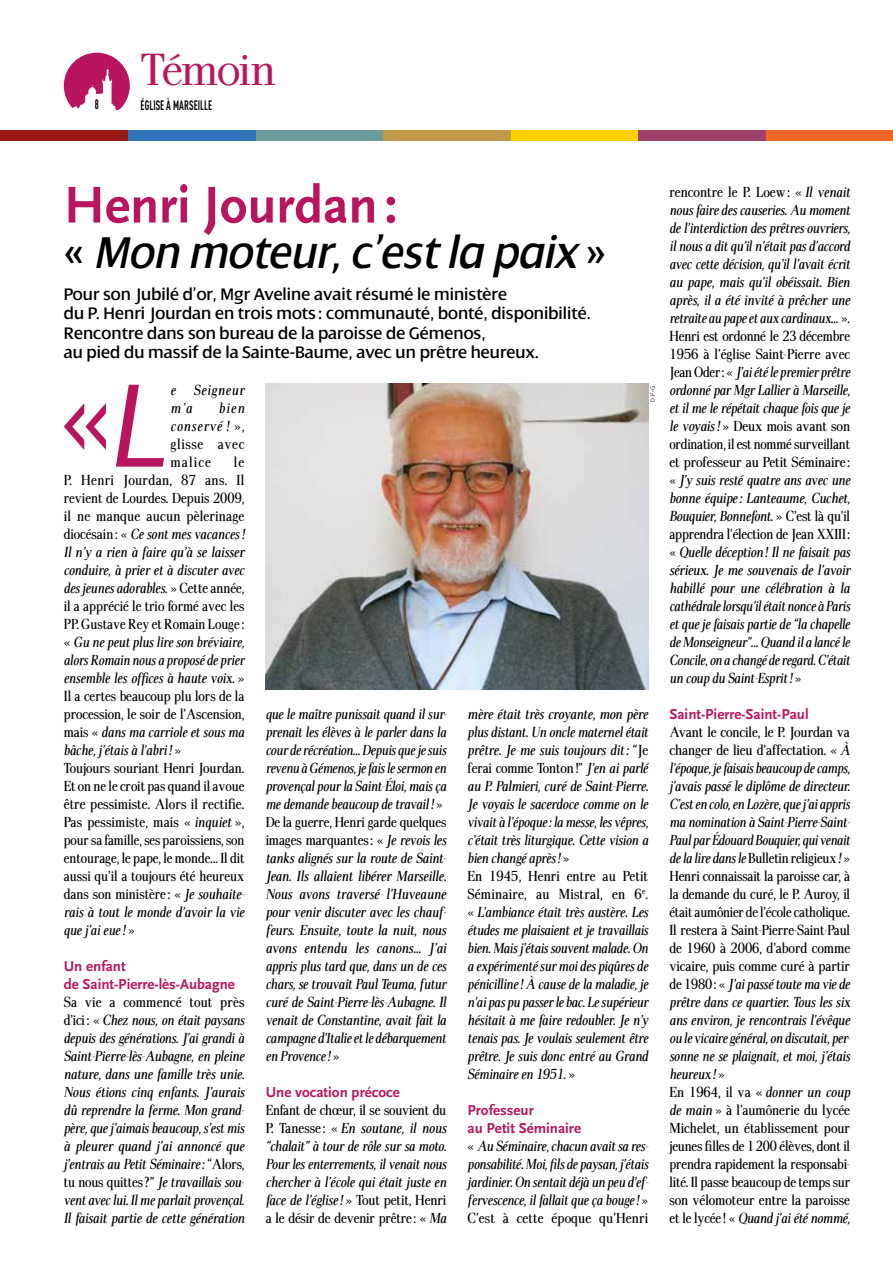
<style>
.page{position:relative;width:893px;height:1263px;background:#fff}
.page>*{position:absolute;margin:0;border:0;box-sizing:border-box;transform-origin:0 0}
.t1{font:124.05px "Scala Sans";color:#b9155f;scale:.73 1}
.t2{font:700 54px "Scala Sans";color:#b9155f}
.t3{font:italic 48px "Dialog";color:#000}
.t4{font:46.5px "Pax";letter-spacing:-.025em;color:#b9155f}
.t5{font:18px/19.5px "Dialog";color:#000}
.t6{font:italic 15px/18px "Pax Cond";letter-spacing:-.01em;color:#000;text-align:justify}
.t7{font:15px/18px "Pax Cond";letter-spacing:-.005em;color:#000}
.t8{font:700 15px/18px "Scala Sans";color:#b9155f}
.t9{font:italic 15px/18px "Pax Cond";letter-spacing:.05em;color:#000}
.t10{font:700 13.5px "DIN Cond";letter-spacing:.005em;color:#000;scale:.75 1}
.t11{font:300 6px "Frutiger";color:#000}
.s1{font-style:normal}
.s2{font-style:italic}
</style>
<div class="page">
<div style="left:0;top:130px;width:128px;height:10px;background:#981914"></div>
<div style="left:128px;top:130px;width:128px;height:10px;background:#2f72b9"></div>
<div style="left:256px;top:130px;width:127px;height:10px;background:#6a9c9b"></div>
<div style="left:383px;top:130px;width:128px;height:10px;background:#c09949"></div>
<div style="left:511px;top:130px;width:128px;height:10px;background:#ffd000"></div>
<div style="left:639px;top:130px;width:127px;height:10px;background:#9f4168"></div>
<div style="left:766px;top:130px;width:127px;height:10px;background:#ec6725"></div>
<svg style="left:64px;top:53px;width:66px;height:58px"></svg>
<img style="left:266px;top:383px;width:382px;height:307px">
<h3 class="t4" style="left:140px;top:43px;width:137px">Témoin</h3>
<p class="t10" style="left:95px;top:96px;width:7px">8</p>
<p class="t10" style="left:141px;top:97px;width:97px">ÉGLISE À MARSEILLE</p>
<h2 class="t2" style="left:64px;top:176px;width:335px">Henri Jourdan:</h2>
<h3 class="t3" style="left:64px;top:226px;width:544px"><span class="s1">«</span> Mon moteur, c’est la paix <span class="s1">»</span></h3>
<p class="t5" style="left:64px;top:284px;width:529px">Pour son Jubilé d’or, Mgr Aveline avait résumé le ministère<br>du P. Henri Jourdan en trois mots : communauté, bonté, disponibilité.<br>Rencontre dans son bureau de la paroisse de Gémenos,<br>au pied du massif de la Sainte-Baume, avec un prêtre heureux.</p>
<h1 class="t1" style="left:60px;top:347px;width:148px">«<span class="s2">L</span></h1>
<p class="t9" style="left:171px;top:381px;width:75px">e Seigneur m’a</p>
<p class="t7" style="left:171px;top:399px;width:75px;text-align:justify;text-indent:48px"><span class="s2">bien conservé !</span> », glisse avec malice</p>
<p class="t7" style="left:64px;top:453px;width:182px;text-indent:170px">le<br>P. Henri Jourdan, 87 ans. Il revient de Lourdes. Depuis 2009, il ne manque aucun pèlerinage diocésain : « <span class="s2">Ce sont mes vacances!<br>Il n’y a rien à faire qu’à se laisser conduire, à prier et à discuter avec des jeunes adorables.</span> » Cette année, il a apprécié le trio formé avec les<br>PP. Gustave Rey et Romain Louge: « <span class="s2">Gu ne peut plus lire son bréviaire, alors Romain nous a proposé de prier ensemble les offices à haute voix.</span> »<br>Il a certes beaucoup plu lors de la procession, le soir de l’Ascension, mais « <span class="s2">dans ma carriole et sous ma bâche, j’étais à l’abri !</span> »<br>Toujours souriant Henri Jourdan.<br>Et on ne le croit pas quand il avoue être pessimiste. Alors il rectifie.<br>Pas pessimiste, mais « <span class="s2">inquiet</span> », pour sa famille, ses paroissiens, son entourage, le pape, le monde… Il dit aussi qu’il a toujours été heureux dans son ministère: « <span class="s2">Je souhaite&shy;rais à tout le monde d’avoir la vie que j’ai eue!</span> »</p>
<p class="t8" style="left:64px;top:957px;width:173px">Un enfant<br>de Saint-Pierre-lès-Aubagne</p>
<p class="t6" style="left:64px;top:993px;width:182px"><span class="s1">Sa vie a commencé tout près d’ici: «</span> Chez nous, on était paysans depuis des générations. J’ai grandi à Saint-Pierre-lès-Aubagne, en pleine nature, dans une famille très unie.<br>Nous étions cinq enfants. J’aurais dû reprendre la ferme. Mon grand&shy;père, que j’aimais beaucoup, s’est mis à pleurer quand j’ai annoncé que j’entrais au Petit Séminaire: <span class="s1">“Alors, tu nous quittes?”</span> Je travaillais sou&shy;vent avec lui. Il me parlait provençal.<br>Il faisait partie de cette génération</p>
<p class="t11" style="left:649px;top:402px;width:20px;rotate:-90deg">D.P.-G.</p>
<p class="t6" style="left:266px;top:705px;width:182px;text-align:left">que le maître punissait quand il sur&shy;prenait les élèves à le parler dans la cour de récréation… Depuis que je suis revenu à Gémenos, je fais le sermon en provençal pour la Saint-Éloi, mais ça me demande beaucoup de travail! <span class="s1">» De la guerre, Henri garde quelques images marquantes: «</span> Je revois les tanks alignés sur la route de Saint-Jean. Ils allaient libérer Marseille.<br>Nous avons traversé l’Huveaune pour venir discuter avec les chauf&shy;feurs. Ensuite, toute la nuit, nous avons entendu les canons… J’ai appris plus tard que, dans un de ces chars, se trouvait Paul Teuma, futur curé de Saint-Pierre-lès-Aubagne. Il venait de Constantine, avait fait la campagne d’Italie et le débarquement en Provence! <span class="s1">»</span></p>
<p class="t8" style="left:266px;top:1083px;width:136px">Une vocation précoce</p>
<p class="t6" style="left:266px;top:1101px;width:182px"><span class="s1">Enfant de chœur, il se souvient du P. Tanesse: «</span> En soutane, il nous “chalait” à tour de rôle sur sa moto.<br>Pour les enterrements, il venait nous chercher à l’école qui était juste en face de l’église! <span class="s1">» Tout petit, Henri a le désir de devenir prêtre: «</span> Ma</p>
<p class="t6" style="left:468px;top:705px;width:182px;text-align:left">mère était très croyante, mon père plus distant. Un oncle maternel était prêtre. Je me suis toujours dit: <span class="s1">“Je ferai comme Tonton!”</span> J’en ai parlé au P. Palmieri, curé de Saint-Pierre.<br>Je voyais le sacerdoce comme on le vivait à l’époque: la messe, les vêpres, c’était très liturgique. Cette vision a bien changé après! <span class="s1">»<br>En 1945, Henri entre au Petit Séminaire, au Mistral, en 6</span><sup>e</sup><span class="s1">. «</span> L’ambiance était très austère. Les études me plaisaient et je travaillais bien. Mais j’étais souvent malade. On a expérimenté sur moi des piqûres de pénicilline! À cause de la maladie, je n’ai pas pu passer le bac. Le supérieur hésitait à me faire redoubler. Je n’y tenais pas. Je voulais seulement être prêtre. Je suis donc entré au Grand Séminaire en 1951. <span class="s1">»</span></p>
<p class="t8" style="left:468px;top:1101px;width:115px">Professeur<br>au Petit Séminaire</p>
<p class="t6" style="left:468px;top:1137px;width:182px"><span class="s1">«</span> Au Séminaire, chacun avait sa res&shy;ponsabilité. Moi, fils de paysan, j’étais jardinier. On sentait déjà un peu d’ef&shy;fervescence, il fallait que ça bouge! <span class="s1">» C’est à cette époque qu’Henri</span></p>
<p class="t6" style="left:669px;top:183px;width:182px"><span class="s1">rencontre le P. Loew: «</span> Il venait nous faire des causeries. Au moment de l’interdiction des prêtres-ouvriers, il nous a dit qu’il n’était pas d’accord avec cette décision, qu’il l’avait écrit au pape, mais qu’il obéissait. Bien après, il a été invité à prêcher une retraite au pape et aux cardinaux… <span class="s1">».<br>Henri est ordonné le 23 décembre 1956 à l’église Saint-Pierre avec Jean Oder: «</span> J’ai été le premier prêtre ordonné par Mgr Lallier à Marseille, et il me le répétait chaque fois que je le voyais! <span class="s1">» Deux mois avant son ordination, il est nommé surveillant et professeur au Petit Séminaire: «</span> J’y suis resté quatre ans avec une bonne équipe: Lanteaume, Cuchet, Bouquier, Bonnefont. <span class="s1">» C’est là qu’il apprendra l’élection de Jean XXIII: «</span> Quelle déception! Il ne faisait pas sérieux. Je me souvenais de l’avoir habillé pour une célébration à la cathédrale lorsqu’il était nonce à Paris et que je faisais partie de “la chapelle de Monseigneur”… Quand il a lancé le Concile, on a changé de regard. C’était un coup du Saint-Esprit! <span class="s1">»</span></p>
<p class="t8" style="left:669px;top:705px;width:141px">Saint-Pierre-Saint-Paul</p>
<p class="t7" style="left:669px;top:723px;width:182px">Avant le concile, le P. Jourdan va changer de lieu d’affectation. « <span class="s2">À l’époque, je faisais beaucoup de camps, j’avais passé le diplôme de directeur.<br>C’est en colo, en Lozère, que j’ai appris ma nomination à Saint-Pierre-Saint-Paul par Édouard Bouquier, qui venait de la lire dans le</span> Bulletin religieux<span class="s2">!</span> » Henri connaissait la paroisse car, à la demande du curé, le P. Auroy, il était aumônier de l’école catholique.<br>Il restera à Saint-Pierre-Saint-Paul de 1960 à 2006, d’abord comme vicaire, puis comme curé à partir de 1980: « <span class="s2">J’ai passé toute ma vie de prêtre dans ce quartier. Tous les six ans environ, je rencontrais l’évêque ou le vicaire général, on discutait, per&shy;sonne ne se plaignait, et moi, j’étais heureux !</span> »<br>En 1964, il va « <span class="s2">donner un coup de main</span> » à l’aumônerie du lycée Michelet, un établissement pour jeunes filles de 1200 élèves, dont il prendra rapidement la responsabi&shy;lité. Il passe beaucoup de temps sur son vélomoteur entre la paroisse et le lycée! « <span class="s2">Quand j’ai été nommé,</span></p>
</div>
